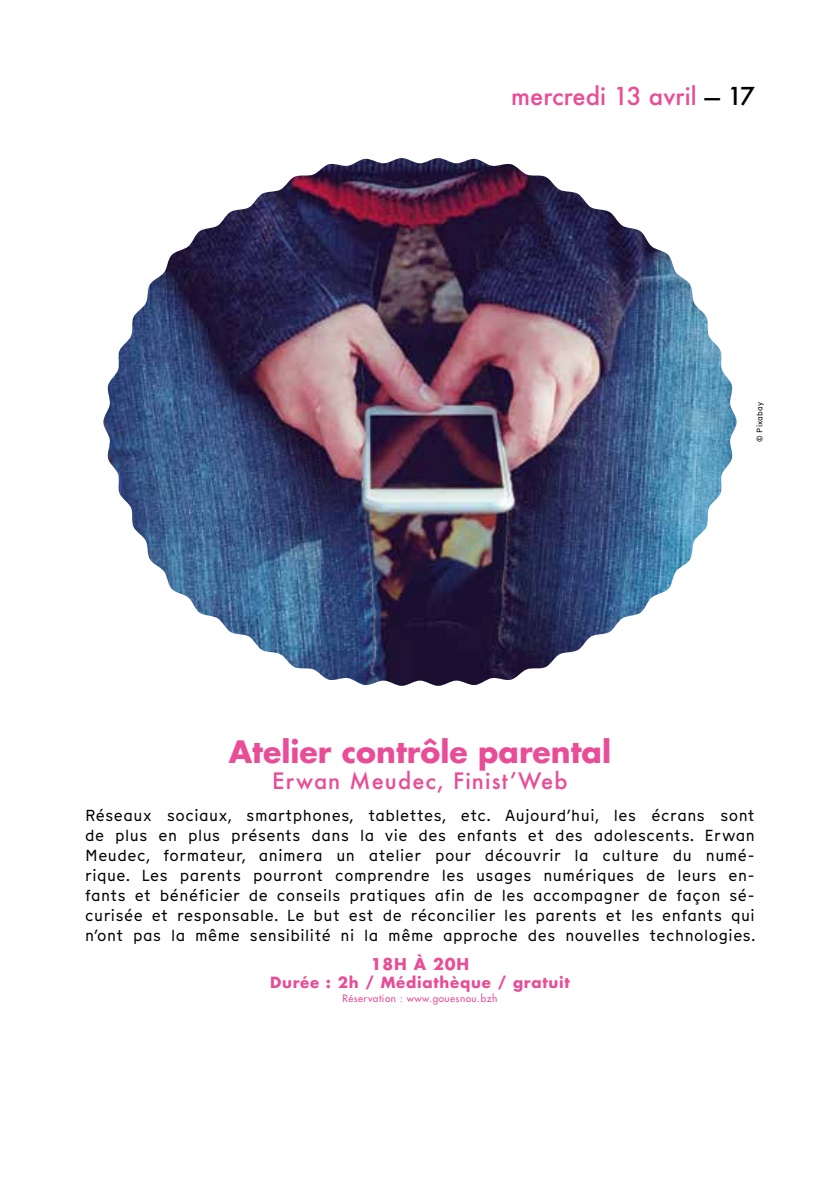
<style>
.page{position:relative;width:840px;height:1191px;background:#fff}
.page>*{position:absolute;margin:0;border:0;box-sizing:border-box;transform-origin:0 0}
.t1{font:700 30px "Futura";color:#e94d97}
.t2{font:500 24px "Futura";color:#e94d97}
.t3{font:500 22px "Futura";letter-spacing:.05em;color:#e94d97}
.t4{font:16px/20px "Munken Sans";letter-spacing:.03em;color:#000;text-align:justify}
.t5{font:700 15.8px "Futura";letter-spacing:.05em;color:#e94d97}
.t6{font:700 15px "Futura";letter-spacing:.05em;color:#e94d97}
.t7{font:10px "Futura";letter-spacing:.05em;color:#e94d97}
.t8{font:8px "Munken Sans";letter-spacing:.03em;color:#000}
.s1{color:#000}
</style>
<div class="page">
<img style="left:103px;top:159px;width:633px;height:527px">
<h2 class="t2" style="left:511px;top:79px;width:245px">mercredi 13 avril <span class="s1">— 17</span></h2>
<p class="t8" style="left:753px;top:442px;width:43px;rotate:-90deg">© Pixabay</p>
<h1 class="t1" style="left:229px;top:732px;width:383px">Atelier contrôle parental</h1>
<h3 class="t3" style="left:272px;top:766px;width:297px">Erwan Meudec, Finist’Web</h3>
<p class="t4" style="left:85px;top:804px;width:671px">Réseaux sociaux, smartphones, tablettes, etc. Aujourd’hui, les écrans sont de plus en plus présents dans la vie des enfants et des adolescents. Erwan Meudec, formateur, animera un atelier pour découvrir la culture du numé&shy;rique. Les parents pourront comprendre les usages numériques de leurs en&shy;fants et bénéficier de conseils pratiques afin de les accompagner de façon sé&shy;curisée et responsable. Le but est de réconcilier les parents et les enfants qui n’ont pas la même sensibilité ni la même approche des nouvelles technologies.</p>
<p class="t5" style="left:370px;top:953px;width:100px">18H À 20H</p>
<p class="t6" style="left:270px;top:972px;width:301px">Durée : 2h / Médiathèque / gratuit</p>
<p class="t7" style="left:342px;top:992px;width:156px">Réservation : www.gouesnou.bzh</p>
</div>
